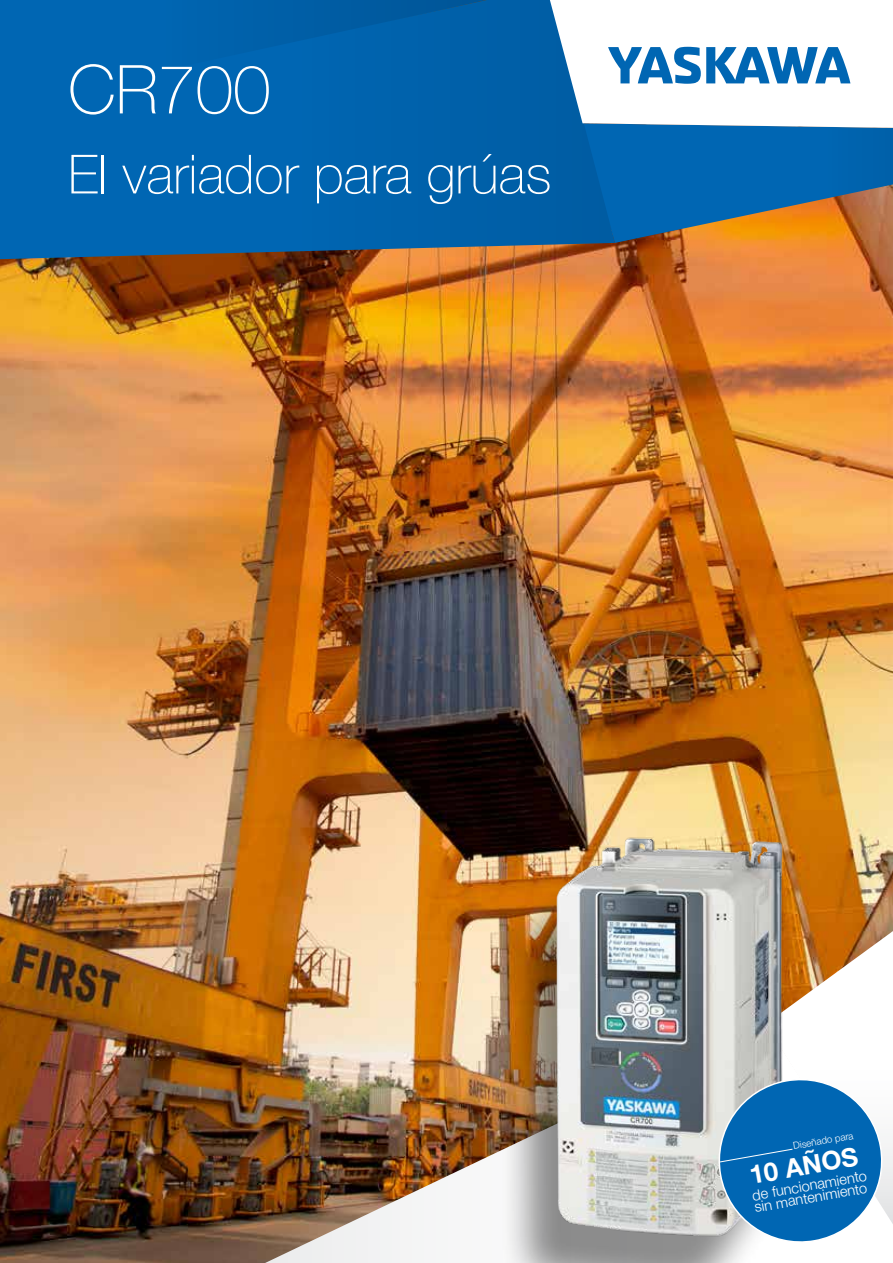
<style>
.page{position:relative;width:893px;height:1263px;background:#fff}
.page>*{position:absolute;margin:0;border:0;box-sizing:border-box;transform-origin:0 0}
.t1{font:100 67.5px "Helvetica Neue LTW1 G";color:#fff}
.t2{font:100 54px "Helvetica Neue LTW1 G";color:#fff}
.t3{font:700 25.8px "Helvetica Neue LTW1 G";color:#fff}
.t4{font:300 14.7px/12px "Helvetica Neue LTW1 G";color:#fff}
.t5{font:300 9.75px "Helvetica Neue LTW1 G";color:#fff}
</style>
<div class="page">
<img style="left:0;top:243px;width:893px;height:1020px">
<img style="left:265px;top:1024px;width:628px;height:239px">
<svg style="left:0;top:0;width:615px;height:259px;background:#0663aa"></svg>
<svg style="left:550px;top:0;width:343px;height:243px"></svg>
<div style="left:499px;top:856px;width:285px;height:407px;background:#000;opacity:.45"></div>
<img style="left:544px;top:828px;width:249px;height:415px">
<svg style="left:711px;top:931px;width:182px;height:319px"></svg>
<h1 class="t1" style="left:68px;top:49px;width:204px">CR700</h1>
<h2 class="t2" style="left:68px;top:142px;width:485px">El variador para grúas</h2>
<p class="t5" style="left:792px;top:1140px;width:62px;rotate:-10deg">Diseñado para</p>
<p class="t4" style="left:751px;top:1189px;width:118px;rotate:-10deg">de funcionamiento sin mantenimiento</p>
<h3 class="t3" style="left:747px;top:1159px;width:111px;rotate:-10deg">10 AÑOS</h3>
</div>
